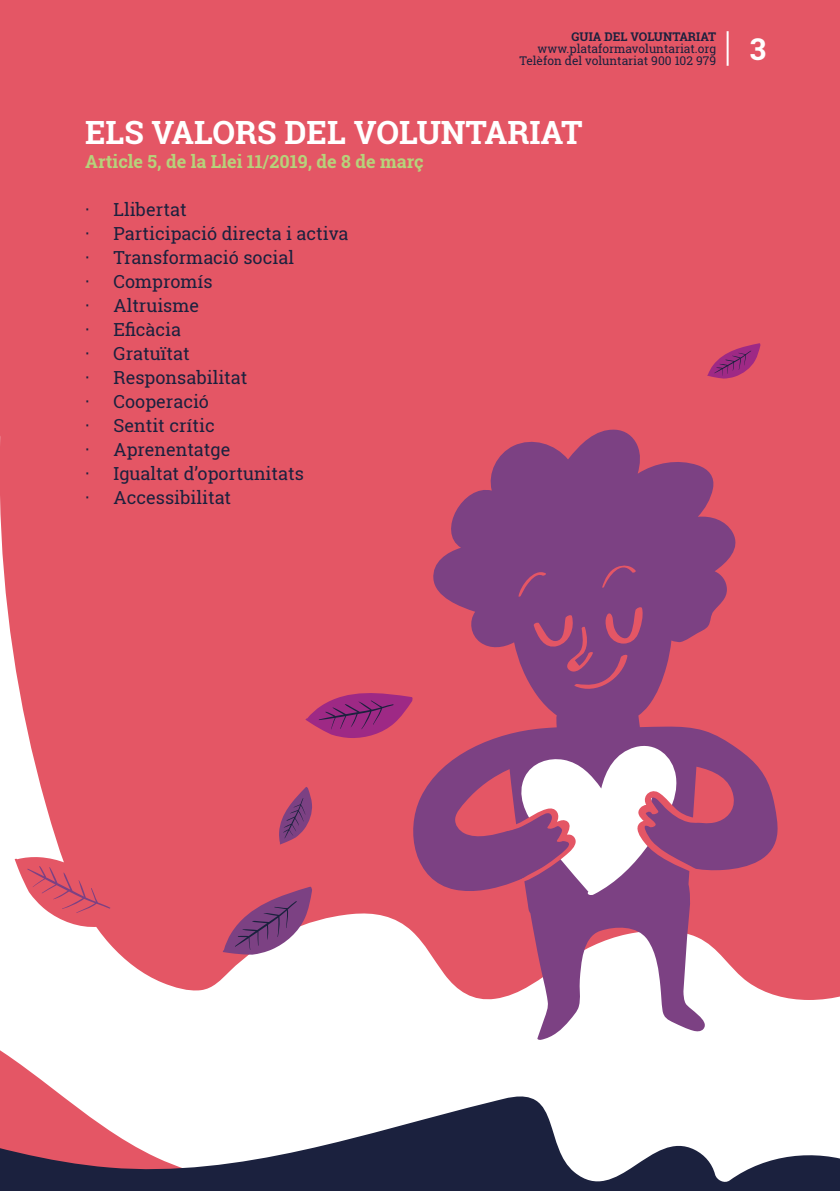
<style>
.page{position:relative;width:840px;height:1191px;background:#fff}
.page>*{position:absolute;margin:0;border:0;box-sizing:border-box;transform-origin:0 0}
.t1{font:700 32px "Roboto Slab";color:#fff}
.t2{font:700 30px "Roboto Slab";color:#fff}
.t3{font:18px/24px "Roboto Slab";color:#1b213e}
.t4{font:700 18px "Roboto Slab";color:#b6d37b}
.t5{font:12px/12px "Roboto Slab";color:#1b213e;text-align:right}
.t6{font:700 12px "Roboto Slab";color:#1b213e}
</style>
<div class="page">
<div style="left:0;top:0;width:839px;height:1000px;background:#e45665"></div>
<svg style="left:0;top:729px;width:404px;height:271px;fill:#e45665"></svg>
<svg style="left:134px;top:1096px;width:705px;height:95px"></svg>
<svg style="left:0;top:806px;width:134px;height:385px"></svg>
<svg style="left:305px;top:688px;width:99px;height:50px;background:#af3876"></svg>
<svg style="left:706px;top:343px;width:54px;height:35px;background:#b73c73"></svg>
<svg style="left:279px;top:786px;width:33px;height:58px;background:#a44873"></svg>
<svg style="left:223px;top:886px;width:89px;height:68px;background:#aa5e86"></svg>
<svg style="left:404px;top:428px;width:373px;height:612px;background:#bc6385"></svg>
<svg style="left:533px;top:605px;width:110px;height:91px;background:#8c447e"></svg>
<svg style="left:518px;top:567px;width:29px;height:30px"></svg>
<svg style="left:601px;top:558px;width:35px;height:30px"></svg>
<svg style="left:490px;top:741px;width:230px;height:155px"></svg>
<hr style="left:726px;top:31px;width:2px;height:35px;background:#fff">
<p class="t6" style="left:571px;top:28px;width:146px">GUIA DEL VOLUNTARIAT</p>
<p class="t5" style="left:519px;top:42px;width:198px">www.plataformavoluntariat.org<br>Telèfon del voluntariat 900 102 979</p>
<h2 class="t2" style="left:749px;top:28px;width:18px">3</h2>
<h1 class="t1" style="left:85px;top:111px;width:499px">ELS VALORS DEL VOLUNTARIAT</h1>
<p class="t4" style="left:85px;top:149px;width:340px">Article 5, de la Llei 11/2019, de 8 de març</p>
<p class="t3" style="left:85px;top:197px;width:265px">· Llibertat<br>· Participació directa i activa · Transformació social<br>· Compromís<br>· Altruisme<br>· Eficàcia<br>· Gratuïtat<br>· Responsabilitat<br>· Cooperació<br>· Sentit crític<br>· Aprenentatge<br>· Igualtat d’oportunitats<br>· Accessibilitat</p>
</div>
